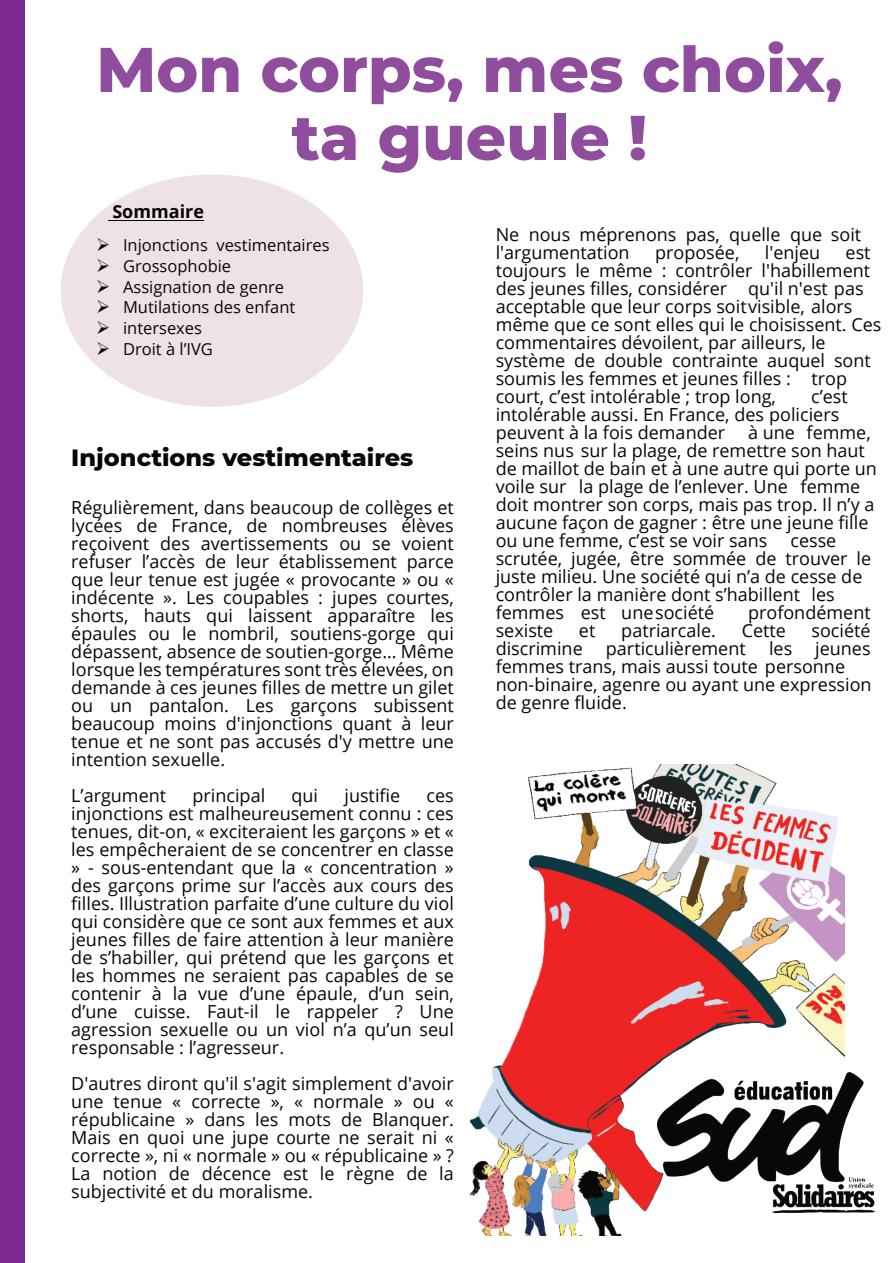
<style>
.page{position:relative;width:893px;height:1263px;background:#fff}
.page>*{position:absolute;margin:0;border:0;box-sizing:border-box;transform-origin:0 0}
.t1{font:800 63px/67.9px "Montserrat";color:#904c9d;text-align:center}
.t2{font:800 24px "Montserrat";color:#080704}
.t3{font:18px/18px "Open Sans";color:#080704}
.t4{font:700 18px "Open Sans";color:#080704}
.t5{font:16.5px "Open Sans";color:#080704}
</style>
<div class="page">
<div style="left:0;top:0;width:25px;height:1263px;background:#7d2991"></div>
<img style="left:470px;top:765px;width:375px;height:470px">
<img style="left:657px;top:1073px;width:217px;height:139px">
<div style="left:61px;top:174px;width:302px;height:233px;background:#eee2e8;border-radius:50%"></div>
<hr style="left:112px;top:220px;width:92px;height:1px;background:#080704">
<hr style="left:108px;top:220px;width:92px;height:1px;background:#080704">
<h1 class="t1" style="left:96px;top:35px;width:748px">Mon corps, mes choix, ta gueule !</h1>
<p class="t4" style="left:112px;top:205px;width:93px">Sommaire</p>
<p class="t5" style="left:96px;top:238px;width:235px">➢ Injonctions vestimentaires</p>
<p class="t5" style="left:96px;top:259px;width:137px">➢ Grossophobie</p>
<p class="t5" style="left:96px;top:280px;width:190px">➢ Assignation de genre</p>
<p class="t5" style="left:96px;top:301px;width:201px">➢ Mutilations des enfant</p>
<p class="t5" style="left:96px;top:321px;width:108px">➢ intersexes</p>
<p class="t5" style="left:96px;top:342px;width:118px">➢ Droit à l’IVG</p>
<p class="t3" style="left:496px;top:227px;width:367px">Ne nous méprenons pas, quelle que soit l'argumentation</p>
<p class="t3" style="left:655px;top:245px;width:86px">proposée,</p>
<p class="t3" style="left:765px;top:245px;width:57px">l'enjeu</p>
<p class="t3" style="left:496px;top:245px;width:387px;text-indent:350px">est toujours le même : contrôler l'habillement des jeunes filles, considérer qu'il n'est pas acceptable que leur corps soitvisible, alors même que ce sont elles qui le choisissent. Ces commentaires dévoilent, par ailleurs, le système de double contrainte auquel sont soumis les femmes et jeunes filles : trop court, c’est intolérable ; trop long,</p>
<p class="t3" style="left:496px;top:389px;width:354px;text-indent:315px">c’est intolérable aussi. En France, des policiers peuvent à la fois demander</p>
<p class="t3" style="left:496px;top:425px;width:383px;text-indent:252px">à une femme, seins nus sur la plage, de remettre son haut de maillot de bain et à une autre qui porte un voile sur la plage de l’enlever. Une femme doit montrer son corps, mais pas trop. Il n’y a aucune façon de gagner : être une jeune fille ou une femme, c’est se voir sans</p>
<h2 class="t2" style="left:71px;top:443px;width:344px">Injonctions vestimentaires</h2>
<p class="t3" style="left:71px;top:500px;width:384px;text-align:justify">Régulièrement, dans beaucoup de collèges et lycées de France, de nombreuses élèves reçoivent des avertissements ou se voient refuser l’accès de leur établissement parce que leur tenue est jugée « provocante » ou « indécente ». Les coupables : jupes courtes, shorts, hauts qui laissent apparaître les épaules ou le nombril, soutiens-gorge qui dépassent, absence de soutien-gorge… Même lorsque les températures sont très élevées, on demande à ces jeunes filles de mettre un gilet ou un pantalon. Les garçons subissent beaucoup moins d'injonctions quant à leur tenue et ne sont pas accusés d'y mettre une intention sexuelle.</p>
<p class="t3" style="left:71px;top:788px;width:96px">L’argument</p>
<p class="t3" style="left:193px;top:788px;width:74px">principal</p>
<p class="t3" style="left:292px;top:788px;width:28px">qui</p>
<p class="t3" style="left:344px;top:788px;width:57px">justifie</p>
<p class="t3" style="left:496px;top:533px;width:377px;text-indent:295px">cesse scrutée, jugée, être sommée de trouver le juste milieu. Une société qui n’a de cesse de contrôler la manière dont s’habillent les femmes est unesociété</p>
<p class="t3" style="left:748px;top:605px;width:124px">profondément</p>
<p class="t3" style="left:496px;top:623px;width:59px">sexiste</p>
<p class="t3" style="left:579px;top:623px;width:18px">et</p>
<p class="t3" style="left:621px;top:623px;width:96px">patriarcale.</p>
<p class="t3" style="left:742px;top:623px;width:46px">Cette</p>
<p class="t3" style="left:811px;top:623px;width:61px">société</p>
<p class="t3" style="left:496px;top:641px;width:89px">discrimine</p>
<p class="t3" style="left:606px;top:641px;width:141px">particulièrement</p>
<p class="t3" style="left:769px;top:641px;width:25px">les</p>
<p class="t3" style="left:496px;top:641px;width:377px;text-indent:320px">jeunes femmes trans, mais aussi toute personne non-binaire, agenre ou ayant une expression de genre fluide.</p>
<p class="t3" style="left:71px;top:788px;width:384px;text-align:justify;text-indent:355px">ces injonctions est malheureusement connu : ces tenues, dit-on, « exciteraient les garçons » et « les empêcheraient de se concentrer en classe » - sous-entendant que la « concentration » des garçons prime sur l’accès aux cours des filles. Illustration parfaite d’une culture du viol qui considère que ce sont aux femmes et aux jeunes filles de faire attention à leur manière de s’habiller, qui prétend que les garçons et les hommes ne seraient pas capables de se contenir à la vue d’une épaule, d’un sein, d’une cuisse. Faut-il le rappeler ? Une agression sexuelle ou un viol n’a qu’un seul responsable : l’agresseur.</p>
<p class="t3" style="left:71px;top:1076px;width:384px;text-align:justify">D'autres diront qu'il s'agit simplement d'avoir une tenue « correcte », « normale » ou « républicaine » dans les mots de Blanquer.<br>Mais en quoi une jupe courte ne serait ni « correcte », ni « normale » ou « républicaine » ?<br>La notion de décence est le règne de la subjectivité et du moralisme.</p>
</div>
